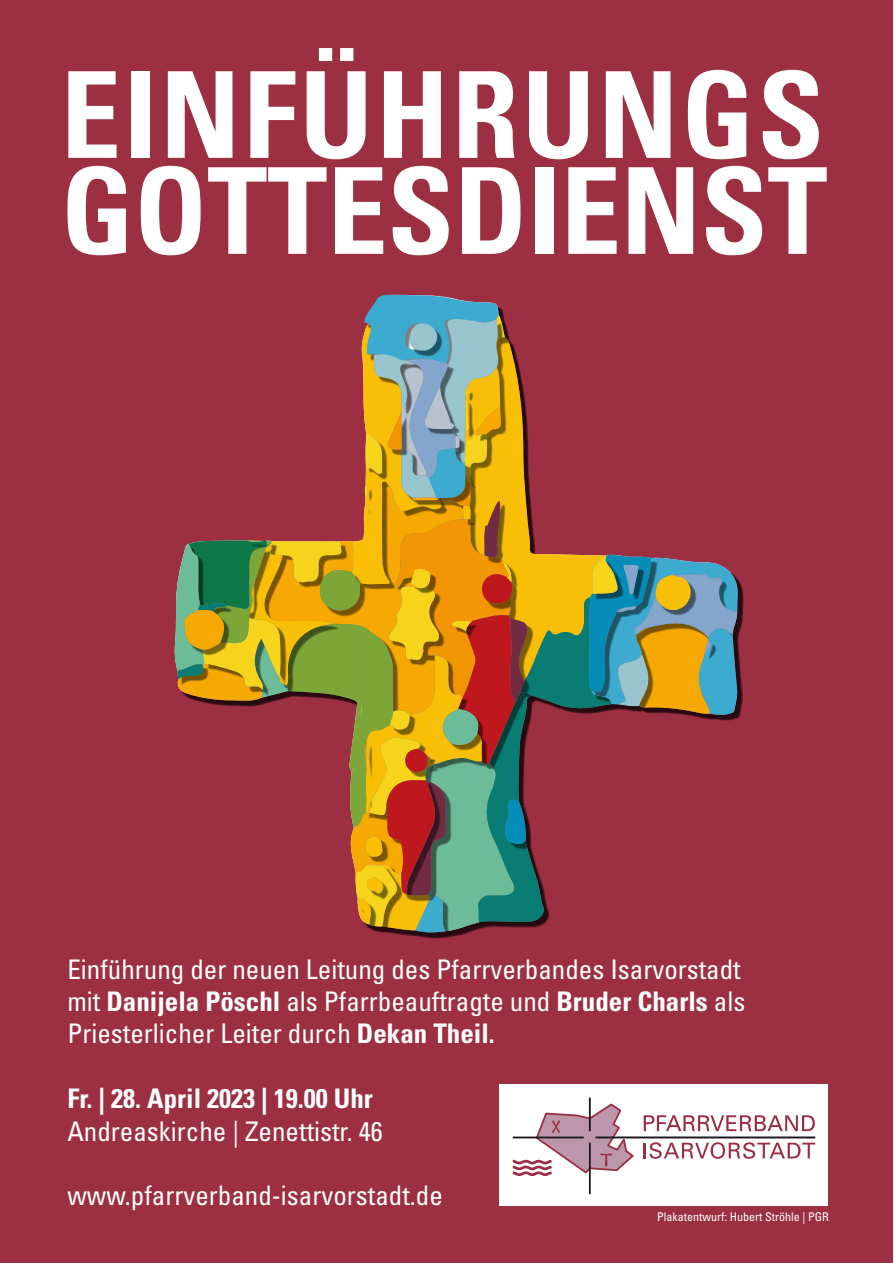
<style>
.page{position:relative;width:894px;height:1263px;background:#fff}
.page>*{position:absolute;margin:0;border:0;box-sizing:border-box;transform-origin:0 0}
.t1{font:700 condensed 120px/96px "Univers";color:#fff}
.t2{font:condensed 27px/32.4px "Univers";color:#fff}
.t3{font:700 condensed 27px "Univers";color:#fff}
.t4{font:condensed 12px "Univers";color:#fff}
.s1{font-weight:700}
</style>
<div class="page">
<div style="left:0;top:0;width:893px;height:1263px;background:#9c2f42"></div>
<img style="left:738px;top:579px;width:5px;height:53px">
<img style="left:738px;top:632px;width:5px;height:86px">
<img style="left:391px;top:933px;width:28px;height:3px">
<img style="left:419px;top:933px;width:32px;height:5px">
<svg style="left:174px;top:294px;width:564px;height:639px"></svg>
<div style="left:500px;top:1085px;width:328px;height:121px;background:#fff"></div>
<hr style="left:596px;top:1137px;width:219px;height:1px;background:#1a171b">
<hr style="left:589px;top:1098px;width:2px;height:33px;background:#1a171b">
<hr style="left:589px;top:1143px;width:2px;height:51px;background:#1a171b">
<svg style="left:644px;top:1115px;width:171px;height:16px"></svg>
<svg style="left:644px;top:1142px;width:171px;height:17px"></svg>
<svg style="left:512px;top:1102px;width:124px;height:76px"></svg>
<h1 class="t1" style="left:61px;top:67px;width:768px">EINFÜHRUNGS<br>GOTTESDIENST</h1>
<p class="t2" style="left:67px;top:952px;width:679px">Einführung der neuen Leitung des Pfarrverbandes Isarvorstadt mit <span class="s1">Danijela Pöschl</span> als Pfarrbeauftragte und <span class="s1">Bruder Charls</span> als<br>Priesterlicher Leiter durch <span class="s1">Dekan Theil.</span></p>
<p class="t3" style="left:67px;top:1082px;width:307px">Fr. | 28. April 2023 | 19.00 Uhr</p>
<p class="t2" style="left:67px;top:1114px;width:317px">Andreaskirche | Zenettistr. 46</p>
<p class="t2" style="left:67px;top:1179px;width:377px">www.pfarrverband-isarvorstadt.de</p>
<p class="t4" style="left:657px;top:1209px;width:173px">Plakatentwurf: Hubert Ströhle | PGR</p>
</div>
